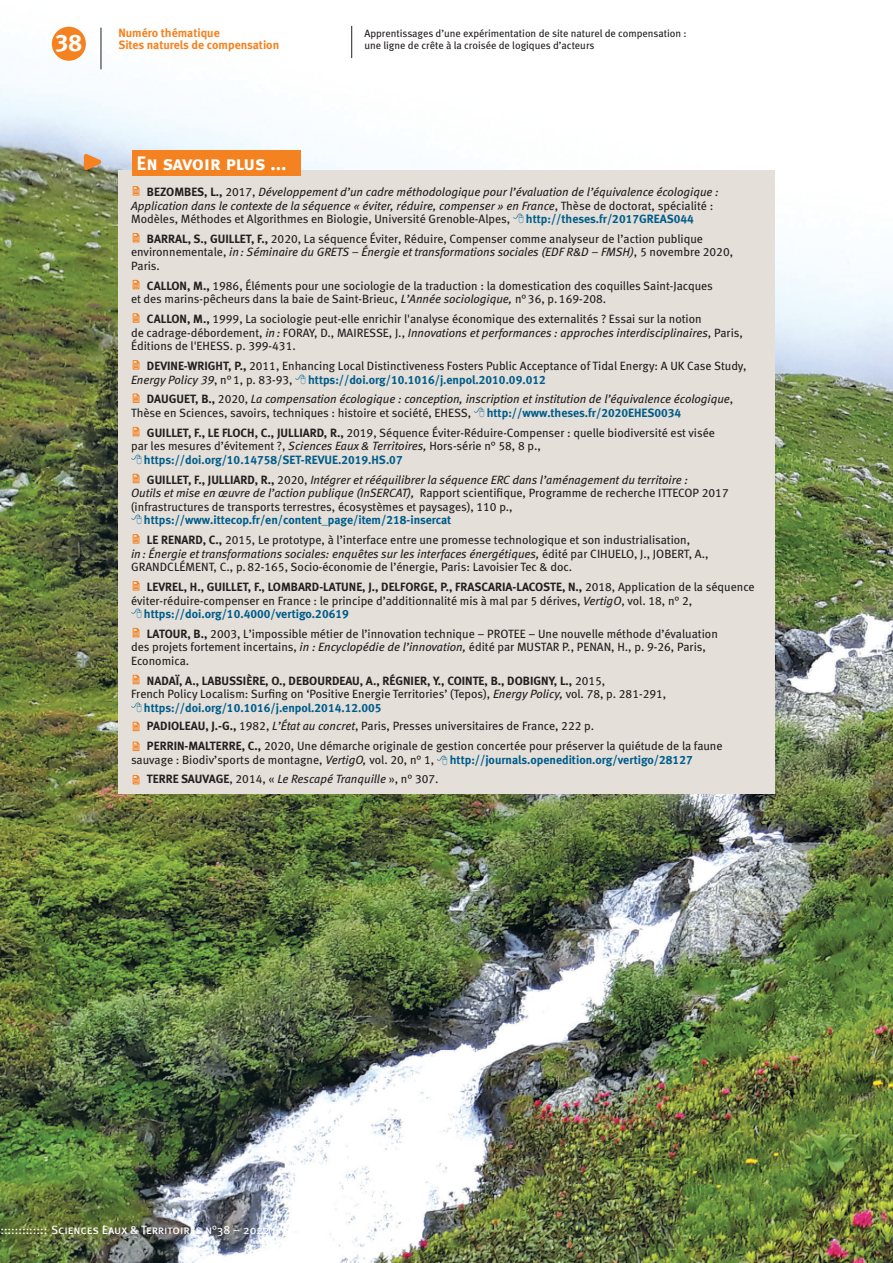
<style>
.page{position:relative;width:893px;height:1263px;background:#fff}
.page>*{position:absolute;margin:0;border:0;box-sizing:border-box;transform-origin:0 0}
.t1{font:24px "Meta Bold Caps Expert";color:#fff}
.t2{font:19.5px "Meta Bold LF Caps";letter-spacing:-.015em;color:#fff}
.Hors_texte{font:12px/13.5px "Meta Book LF";color:#231f20}
.Hors_texte-2{font:italic 12px/13.5px "Meta Book LF";color:#231f20}
.Hors_texte-3{font:12px "Meta Bold LF";color:#005c8a}
.Hors_texte-4{font:12px "Meta Bold LF";color:#231f20}
.t3{font:12px "Meta Book Caps";color:#fff}
.roulette_section{font:700 12px/12px "Meta";color:#f58220}
.roulette_article{font:10.5px/12px "Meta Book LF";color:#231f20}
.s1{font-family:"Meta Bold LF";font-style:normal}
.s2{font-style:normal}
.s3{font-family:"Meta Bold LF"}
.s4{font-style:italic}
.s5{font-family:"Meta Book LF"}
</style>
<div class="page">
<img style="left:0;top:25px;width:893px;height:1238px">
<svg style="left:80px;top:149px;width:30px;height:25px"></svg>
<div style="left:118px;top:170px;width:657px;height:624px;background:#e4e0d9"></div>
<svg style="left:133px;top:186px;width:7px;height:9px"></svg>
<svg style="left:133px;top:232px;width:7px;height:10px"></svg>
<svg style="left:133px;top:279px;width:7px;height:10px"></svg>
<svg style="left:133px;top:313px;width:7px;height:10px"></svg>
<svg style="left:133px;top:360px;width:7px;height:10px"></svg>
<svg style="left:133px;top:393px;width:7px;height:10px"></svg>
<svg style="left:133px;top:426px;width:7px;height:10px"></svg>
<svg style="left:133px;top:473px;width:7px;height:10px"></svg>
<svg style="left:133px;top:534px;width:7px;height:10px"></svg>
<svg style="left:133px;top:581px;width:7px;height:9px"></svg>
<svg style="left:133px;top:627px;width:7px;height:10px"></svg>
<svg style="left:133px;top:674px;width:7px;height:10px"></svg>
<svg style="left:133px;top:721px;width:7px;height:10px"></svg>
<svg style="left:133px;top:741px;width:7px;height:10px"></svg>
<svg style="left:133px;top:774px;width:7px;height:10px"></svg>
<div style="left:132px;top:150px;width:169px;height:26px;background:#f58220"></div>
<hr style="left:351px;top:26px;width:1px;height:32px;background:#231f20">
<div style="left:52px;top:27px;width:34px;height:34px;background:#f58220;border-radius:50%"></div>
<hr style="left:101px;top:28px;width:1px;height:41px;background:#231f20">
<p class="t1" style="left:56px;top:28px;width:28px">38</p>
<p class="roulette_section" style="left:118px;top:26px;width:162px">Numéro thématique<br>Sites naturels de compensation</p>
<p class="roulette_article" style="left:364px;top:27px;width:324px">Apprentissages d’une expérimentation de site naturel de compensation : une ligne de crête à la croisée de logiques d’acteurs</p>
<p class="t2" style="left:136px;top:151px;width:152px">En savoir plus ...</p>
<p class="Hors_texte-2" style="left:131px;top:185px;width:589px;text-indent:16px"><span class="s1">BEZOMBES, L.,</span> <span class="s2">2017,</span> Développement d’un cadre méthodologique pour l’évaluation de l’équivalence écologique :<br>Application dans le contexte de la séquence « éviter, réduire, compenser » en France<span class="s2">, Thèse de doctorat, spécialité :<br>Modèles, Méthodes et Algorithmes en Biologie, Université Grenoble-Alpes,</span></p>
<p class="Hors_texte-3" style="left:526px;top:212px;width:170px">http://theses.fr/2017GREAS044</p>
<p class="Hors_texte" style="left:131px;top:232px;width:604px;text-indent:16px"><span class="s3">BARRAL, S., GUILLET, F.,</span> 2020, La séquence Éviter, Réduire, Compenser comme analyseur de l’action publique environnementale, <span class="s4">in: Séminaire du GRETS – Énergie et transformations sociales (EDF R&amp;D – FMSH)</span>, 5 novembre 2020,<br>Paris.</p>
<p class="Hors_texte" style="left:131px;top:279px;width:583px;text-indent:16px"><span class="s3">CALLON, M.,</span> 1986, Éléments pour une sociologie de la traduction : la domestication des coquilles Saint-Jacques et des marins-pêcheurs dans la baie de Saint-Brieuc, <span class="s4">L’Année sociologique,</span> n°36, p.169-208.</p>
<p class="Hors_texte" style="left:131px;top:312px;width:613px;text-indent:16px"><span class="s3">CALLON, M.,</span> 1999, La sociologie peut-elle enrichir l'analyse économique des externalités ? Essai sur la notion<br>de cadrage-débordement, <span class="s4">in:</span> FORAY, D., MAIRESSE, J., <span class="s4">Innovations et performances : approches interdisciplinaires</span>, Paris,<br>Éditions de l'EHESS. p. 399-431.</p>
<p class="Hors_texte" style="left:131px;top:359px;width:617px;text-indent:16px"><span class="s3">DEVINE-WRIGHT, P.,</span> 2011, Enhancing Local Distinctiveness Fosters Public Acceptance of Tidal Energy: A UK Case Study,<br><span class="s4">Energy Policy 39</span>, n°1, p. 83-93,</p>
<p class="Hors_texte-3" style="left:308px;top:372px;width:239px">https://doi.org/10.1016/j.enpol.2010.09.012</p>
<p class="Hors_texte-2" style="left:131px;top:392px;width:604px;text-indent:16px"><span class="s1">DAUGUET, B.,</span> <span class="s2">2020,</span> La compensation écologique : conception, inscription et institution de l’équivalence écologique<span class="s2">,<br>Thèse en Sciences, savoirs, techniques : histoire et société, EHESS,</span></p>
<p class="Hors_texte-3" style="left:487px;top:406px;width:196px">http://www.theses.fr/2020EHES0034</p>
<p class="Hors_texte" style="left:147px;top:426px;width:569px"><span class="s3">GUILLET, F., LE FLOCH, C., JULLIARD, R.,</span> 2019, Séquence Éviter-Réduire-Compenser : quelle biodiversité est visée</p>
<p class="Hors_texte" style="left:131px;top:439px;width:411px">par les mesures d’évitement ?, <span class="s4">Sciences Eaux &amp; Territoires,</span> Hors-série n° 58, 8 p.,</p>
<p class="Hors_texte-3" style="left:144px;top:452px;width:260px">https://doi.org/10.14758/SET-REVUE.2019.HS.07</p>
<p class="Hors_texte-2" style="left:147px;top:473px;width:542px"><span class="s1">GUILLET, F., JULLIARD, R.,</span> <span class="s2">2020,</span> Intégrer et rééquilibrer la séquence ERC dans l’aménagement du territoire :</p>
<p class="Hors_texte" style="left:131px;top:486px;width:599px"><span class="s4">Outils et mise en œuvre de l’action publique (InSERCAT),</span> Rapport scientifique, Programme de recherche ITTECOP 2017</p>
<p class="Hors_texte" style="left:131px;top:500px;width:383px">(infrastructures de transports terrestres, écosystèmes et paysages), 110 p.,</p>
<p class="Hors_texte-3" style="left:144px;top:513px;width:309px">https://www.ittecop.fr/en/content_page/item/218-insercat</p>
<p class="Hors_texte" style="left:131px;top:533px;width:579px;text-indent:16px"><span class="s3">LE RENARD, C.,</span> 2015, Le prototype, à l’interface entre une promesse technologique et son industrialisation,<br><span class="s4">in: Énergie et transformations sociales: enquêtes sur les interfaces énergétiques,</span> édité par CIHUELO, J., JOBERT, A.,<br>GRANDCLÉMENT, C., p.82-165, Socio-économie de l’énergie, Paris: Lavoisier Tec &amp; doc.</p>
<p class="Hors_texte-4" style="left:147px;top:580px;width:609px">LEVREL, H., GUILLET, F., LOMBARD-LATUNE, J., DELFORGE, P., FRASCARIA-LACOSTE, N., <span class="s5">2018, Application de la séquence</span></p>
<p class="Hors_texte" style="left:131px;top:593px;width:563px">éviter-réduire-compenser en France : le principe d’additionnalité mis à mal par 5 dérives, <span class="s4">VertigO</span>, vol. 18, n° 2,</p>
<p class="Hors_texte-3" style="left:144px;top:607px;width:206px">https://doi.org/10.4000/vertigo.20619</p>
<p class="Hors_texte" style="left:131px;top:627px;width:588px;text-indent:16px"><span class="s3">LATOUR, B.,</span> 2003, L’impossible métier de l’innovation technique – PROTEE – Une nouvelle méthode d’évaluation des projets fortement incertains, <span class="s4">in : Encyclopédie de l’innovation,</span> édité par MUSTAR P., PENAN, H., p. 9-26, Paris,<br>Economica.</p>
<p class="Hors_texte-4" style="left:147px;top:673px;width:460px">NADAÏ, A., LABUSSIÈRE, O., DEBOURDEAU, A., RÉGNIER, Y., COINTE, B., DOBIGNY, L., <span class="s5">2015,</span></p>
<p class="Hors_texte" style="left:131px;top:687px;width:537px">French Policy Localism: Surfing on ‘Positive Energie Territories’ (Tepos), <span class="s4">Energy Policy,</span> vol. 78, p. 281-291,</p>
<p class="Hors_texte-3" style="left:144px;top:700px;width:239px">https://doi.org/10.1016/j.enpol.2014.12.005</p>
<p class="Hors_texte" style="left:147px;top:719px;width:449px"><span class="s3">PADIOLEAU, J.-G.,</span> 1982, <span class="s4">L’État au concret</span>, Paris, Presses universitaires de France, 222 p.</p>
<p class="Hors_texte" style="left:131px;top:739px;width:593px;text-indent:16px"><span class="s3">PERRIN-MALTERRE, C.,</span> 2020, Une démarche originale de gestion concertée pour préserver la quiétude de la faune sauvage : Biodiv’sports de montagne, <span class="s4">VertigO,</span> vol. 20, n° 1,</p>
<p class="Hors_texte-3" style="left:450px;top:752px;width:244px">http://journals.openedition.org/vertigo/28127</p>
<p class="Hors_texte-2" style="left:147px;top:772px;width:293px"><span class="s1">TERRE SAUVAGE</span><span class="s2">, 2014, «</span> Le Rescapé Tranquille <span class="s2">», n° 307.</span></p>
<p class="t3" style="left:0;top:1223px;width:270px">::::::::::::: Sciences Eaux &amp; Territoires n°38 – 2022</p>
</div>
